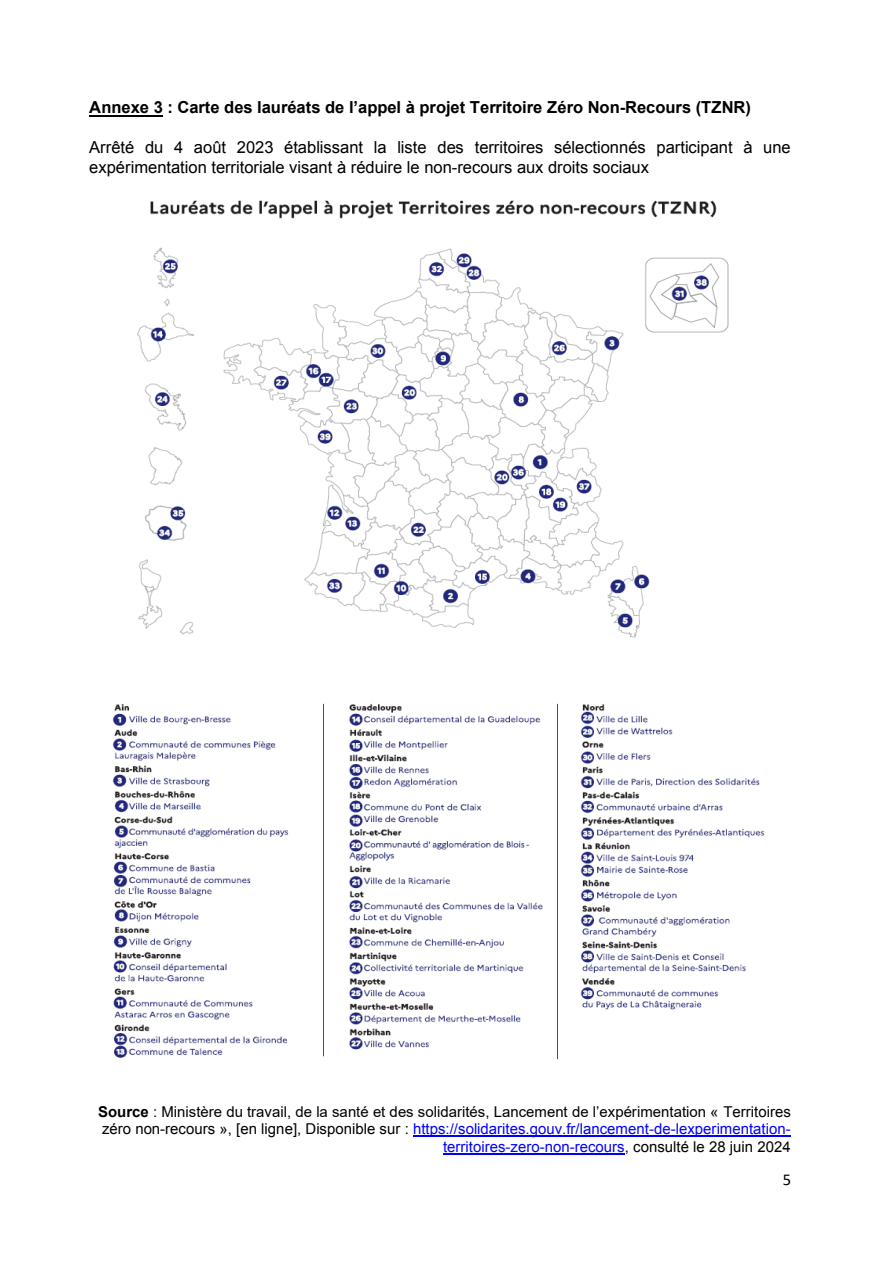
<style>
.page{position:relative;width:893px;height:1263px;background:#fff}
.page>*{position:absolute;margin:0;border:0;box-sizing:border-box;transform-origin:0 0}
.t1{font:16.5px/20.5px "Arial";color:#000}
.t2{font:700 16.5px "Arial";color:#000}
.t3{font:16.5px "Calibri";color:#000}
.t4{font:15px/17.2px "Arial";color:#000;text-align:right}
.s1{font-weight:700}
.s2{color:#00f}
</style>
<div class="page">
<hr style="left:89px;top:115px;width:74px;height:2px;background:#000">
<hr style="left:413px;top:1136px;width:378px;height:1px;background:#00f">
<hr style="left:443px;top:1153px;width:182px;height:1px;background:#00f">
<img style="left:137px;top:200px;width:592px;height:438px">
<img style="left:112px;top:703px;width:653px;height:357px">
<p class="t2" style="left:89px;top:97px;width:663px">Annexe 3 : Carte des lauréats de l’appel à projet Territoire Zéro Non-Recours (TZNR)</p>
<p class="t1" style="left:89px;top:137px;width:703px">Arrêté du 4 août 2023 établissant la liste des territoires sélectionnés participant à une expérimentation territoriale visant à réduire le non-recours aux droits sociaux</p>
<p class="t4" style="left:98px;top:1103px;width:694px"><span class="s1">Source</span> : Ministère du travail, de la santé et des solidarités, Lancement de l’expérimentation « Territoires zéro non-recours », [en ligne], Disponible sur : <span class="s2">https://solidarites.gouv.fr/lancement-de-lexperimentation&shy;territoires-zero-non-recours</span>, consulté le 28 juin 2024</p>
<p class="t3" style="left:783px;top:1168px;width:10px">5</p>
</div>
